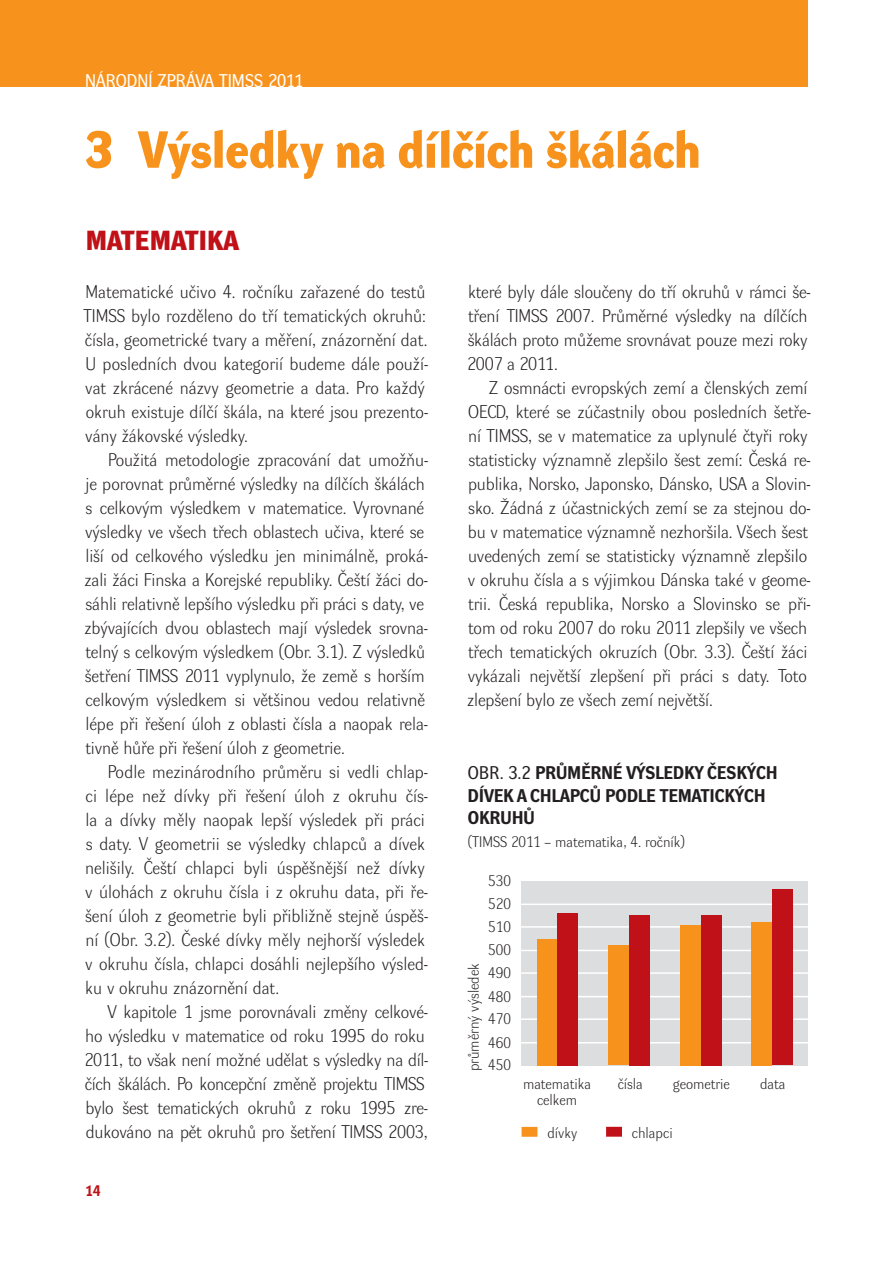
<style>
.page{position:relative;width:893px;height:1263px;background:#fff}
.page>*{position:absolute;margin:0;border:0;box-sizing:border-box;transform-origin:0 0}
.t1{font:700 51px "Dyna Grotesk D";letter-spacing:.005em;color:#f7931d}
.t2{font:700 27px "Dyna Grotesk D";letter-spacing:.04em;color:#c01119}
.t3{font:18px/24px "Dyna Grotesk L";letter-spacing:-.005em;color:#231f20}
.t4{font:700 18px/22.5px "Dyna Grotesk R";letter-spacing:.07em;color:#231f20}
.t5{font:18px "Dyna Grotesk R";letter-spacing:.005em;color:#fff}
.t6{font:15px/16.5px "Dyna Grotesk L";color:#231f20;text-align:center}
.t7{font:700 15px "Dyna Grotesk R";color:#c01119}
.s1{font-weight:400}
</style>
<div class="page">
<div style="left:0;top:0;width:808px;height:87px;background:#f7931d"></div>
<div style="left:522px;top:881px;width:286px;height:184px;background:#dcdddf"></div>
<hr style="left:522px;top:1042px;width:286px;height:1px;background:#fff">
<hr style="left:522px;top:1018px;width:286px;height:2px;background:#fff">
<hr style="left:522px;top:996px;width:286px;height:1px;background:#fff">
<hr style="left:522px;top:972px;width:286px;height:2px;background:#fff">
<hr style="left:522px;top:950px;width:286px;height:1px;background:#fff">
<hr style="left:522px;top:926px;width:286px;height:2px;background:#fff">
<hr style="left:522px;top:903px;width:286px;height:2px;background:#fff">
<div style="left:537px;top:939px;width:20px;height:126px;background:#f7931d"></div>
<div style="left:608px;top:945px;width:21px;height:120px;background:#f7931d"></div>
<div style="left:680px;top:925px;width:21px;height:140px;background:#f7931d"></div>
<div style="left:751px;top:922px;width:21px;height:143px;background:#f7931d"></div>
<div style="left:557px;top:913px;width:21px;height:152px;background:#c01119"></div>
<div style="left:629px;top:915px;width:21px;height:150px;background:#c01119"></div>
<div style="left:701px;top:915px;width:21px;height:150px;background:#c01119"></div>
<div style="left:772px;top:889px;width:21px;height:176px;background:#c01119"></div>
<svg style="left:522px;top:1127px;width:15px;height:10px"></svg>
<svg style="left:606px;top:1127px;width:16px;height:10px"></svg>
<p class="t5" style="left:85px;top:70px;width:220px">NÁRODNÍ ZPRÁVA TIMSS 2011</p>
<h1 class="t1" style="left:85px;top:119px;width:617px">3 Výsledky na dílčích škálách</h1>
<h2 class="t2" style="left:86px;top:224px;width:152px">Matematika</h2>
<p class="t3" style="left:84px;top:280px;width:346px">Matematické učivo 4. ročníku zařazené do testů TI MSS bylo rozděleno do tří tematických okruhů: čísla, geometrické tvary a měření, znázornění dat.<br>U posledních dvou kategorií budeme dále použí&shy;vat zkrácené názvy geometrie a data. Pro každý okruh existuje dílčí škála, na které jsou prezento&shy;vány žákovské výsledky.</p>
<p class="t3" style="left:85px;top:448px;width:345px;text-indent:23px">Použitá metodologie zpracování dat umožňu&shy;je porovnat průměrné výsledky na dílčích škálách s celkovým výsledkem v matematice. Vyrovnané výsledky ve všech třech oblastech učiva, které se liší od celkového výsledku jen minimálně, proká&shy;zali žáci Finska a Korejské republiky. Čeští žáci do&shy;sáhli relativně lepšího výsledku při práci s daty, ve zbývajících dvou oblastech mají výsledek srovna&shy;telný s celkovým výsledkem (Obr. 3.1). Z výsledků šetření TI MSS 2011 vyplynulo, že země s horším celkovým výsledkem si většinou vedou relativně lépe při řešení úloh z oblasti čísla a naopak rela&shy;tivně hůře při řešení úloh z geometrie.</p>
<p class="t3" style="left:85px;top:760px;width:345px;text-indent:23px">Podle mezinárodního průměru si vedli chlap&shy;ci lépe než dívky při řešení úloh z okruhu čís&shy;la a dívky měly naopak lepší výsledek při práci s daty. V geometrii se výsledky chlapců a dívek nelišily. Čeští chlapci byli úspěšnější než dívky v úlohách z okruhu čísla i z okruhu data, při ře&shy;šení úloh z geometrie byli přibližně stejně úspěš&shy;ní (Obr. 3.2). České dívky měly nejhorší výsledek v okruhu čísla, chlapci dosáhli nejlepšího výsled&shy;ku v okruhu znázornění dat.</p>
<p class="t3" style="left:84px;top:1000px;width:345px;text-indent:23px">V kapitole 1 jsme porovnávali změny celkové&shy;ho výsledku v matematice od roku 1995 do roku 2011, to však není možné udělat s výsledky na díl&shy;čích škálách. Po koncepční změně projektu TI MSS bylo šest tematických okruhů z roku 1995 zre&shy;dukováno na pět okruhů pro šetření TI MSS 2003,</p>
<p class="t7" style="left:85px;top:1182px;width:17px">14</p>
<p class="t3" style="left:467px;top:280px;width:345px">které byly dále sloučeny do tří okruhů v rámci še&shy;tření TI MSS 2007. Průměrné výsledky na dílčích škálách proto můžeme srovnávat pouze mezi roky 2007 a 2011.</p>
<p class="t3" style="left:467px;top:376px;width:345px;text-indent:22px">Z osmnácti evropských zemí a členských zemí OECD, které se zúčastnily obou posledních šetře&shy;ní TI MSS, se v matematice za uplynulé čtyři roky statisticky významně zlepšilo šest zemí: Česká re&shy;publika, Norsko, Japonsko, Dánsko, USA a Slovin&shy;sko. Žádná z účastnických zemí se za stejnou do&shy;bu v matematice významně nezhoršila. Všech šest uvedených zemí se statisticky významně zlepšilo v okruhu čísla a s výjimkou Dánska také v geome&shy;trii. Česká republika, Norsko a Slovinsko se při&shy;tom od roku 2007 do roku 2011 zlepšily ve všech třech tematických okruzích (Obr. 3.3). Čeští žáci vykázali největší zlepšení při práci s daty. Toto zlepšení bylo ze všech zemí největší.</p>
<p class="t4" style="left:468px;top:762px;width:311px"><span class="s1">OBR. 3.2</span> PRŮMĚRNÉ VÝSLEDKY ČESKÝCH<br>DÍVEK A CHLAPCŮ PODLE TEMATICKÝCH<br>OKRUHŮ</p>
<p class="t6" style="left:468px;top:834px;width:219px">(TI MSS 2011 – matematika, 4. ročník)</p>
<p class="t6" style="left:488px;top:872px;width:24px">530</p>
<p class="t6" style="left:488px;top:896px;width:24px">520</p>
<p class="t6" style="left:488px;top:919px;width:24px">510</p>
<p class="t6" style="left:488px;top:942px;width:24px">500</p>
<p class="t6" style="left:466px;top:1071px;width:109px;rotate:-90deg">průměrný výsledek</p>
<p class="t6" style="left:488px;top:965px;width:24px">490</p>
<p class="t6" style="left:488px;top:988px;width:24px">480</p>
<p class="t6" style="left:488px;top:1011px;width:24px">470</p>
<p class="t6" style="left:488px;top:1035px;width:24px">460</p>
<p class="t6" style="left:488px;top:1057px;width:24px">450</p>
<p class="t6" style="left:523px;top:1076px;width:69px">matematika celkem</p>
<p class="t6" style="left:618px;top:1076px;width:27px">čísla</p>
<p class="t6" style="left:673px;top:1076px;width:59px">geometrie</p>
<p class="t6" style="left:760px;top:1076px;width:27px">data</p>
<p class="t6" style="left:547px;top:1125px;width:31px">dívky</p>
<p class="t6" style="left:632px;top:1124px;width:42px">chlapci</p>
</div>
